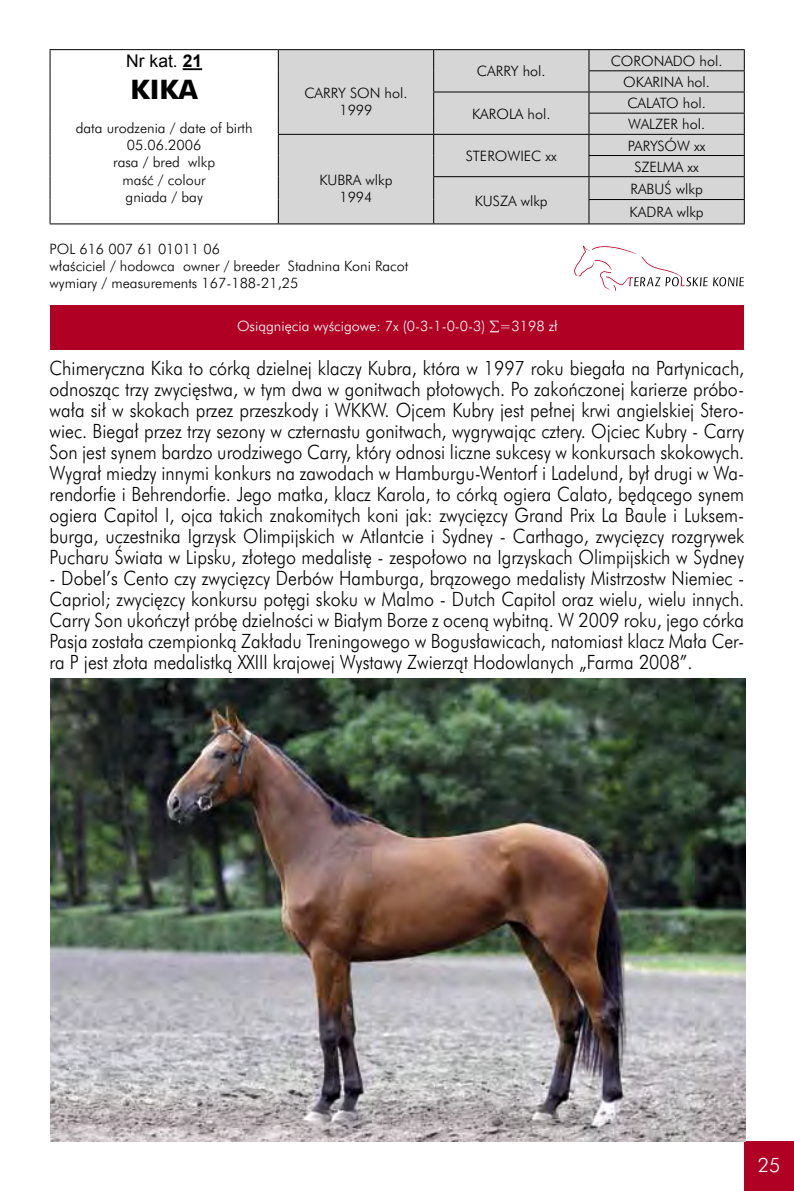
<style>
.page{position:relative;width:794px;height:1191px;background:#fff}
.page>*{position:absolute;margin:0;border:0;box-sizing:border-box;transform-origin:0 0}
.t1{font:700 26.25px "Futura PL";color:#000}
.t2{font:19.25px/21px "Futura Lt PL";color:#000;text-align:justify;scale:.9 1}
.t3{font:19.25px "Futura Lt PL";color:#fff}
.t4{font:17.5px "Arial";color:#000}
.t5{font:14px/17.2px "Futura Lt PL";color:#000;text-align:center}
.t6{font:14px "Futura Lt PL";color:#fff}
.s1{font-weight:700}
</style>
<div class="page">
<svg style="left:713px;top:277px;width:31px;height:9px"></svg>
<svg style="left:574px;top:246px;width:133px;height:45px"></svg>
<div style="left:50px;top:305px;width:694px;height:44px;background:#b00024"></div>
<div style="left:744px;top:1141px;width:50px;height:50px;background:#b00024"></div>
<img style="left:51px;top:678px;width:694px;height:463px">
<div style="left:279px;top:50px;width:465px;height:174px;background:#d6d6d6"></div>
<svg style="left:50px;top:50px;width:1px;height:173px"></svg>
<hr style="left:50px;top:49px;width:228px;height:1px;background:#000">
<hr style="left:50px;top:223px;width:228px;height:1px;background:#000">
<hr style="left:278px;top:49px;width:155px;height:1px;background:#000">
<hr style="left:434px;top:49px;width:155px;height:1px;background:#000">
<hr style="left:589px;top:49px;width:155px;height:1px;background:#000">
<hr style="left:588px;top:70px;width:156px;height:1px;background:#000">
<hr style="left:433px;top:92px;width:156px;height:1px;background:#000">
<hr style="left:589px;top:92px;width:155px;height:1px;background:#000">
<hr style="left:588px;top:113px;width:156px;height:1px;background:#000">
<hr style="left:278px;top:134px;width:155px;height:1px;background:#000">
<hr style="left:434px;top:134px;width:155px;height:1px;background:#000">
<hr style="left:589px;top:134px;width:155px;height:1px;background:#000">
<hr style="left:588px;top:155px;width:156px;height:1px;background:#000">
<hr style="left:433px;top:176px;width:156px;height:1px;background:#000">
<hr style="left:589px;top:176px;width:155px;height:1px;background:#000">
<svg style="left:278px;top:50px;width:1px;height:173px"></svg>
<svg style="left:433px;top:50px;width:1px;height:173px"></svg>
<hr style="left:588px;top:199px;width:156px;height:1px;background:#000">
<svg style="left:588px;top:50px;width:1px;height:173px"></svg>
<svg style="left:744px;top:50px;width:1px;height:173px"></svg>
<hr style="left:278px;top:223px;width:155px;height:1px;background:#000">
<hr style="left:434px;top:223px;width:155px;height:1px;background:#000">
<hr style="left:589px;top:223px;width:155px;height:1px;background:#000">
<svg style="left:183px;top:68px;width:19px;height:2px"></svg>
<p class="t4" style="left:126px;top:50px;width:77px">Nr kat. <span class="s1">21</span></p>
<h1 class="t1" style="left:130px;top:73px;width:69px">KIKA</h1>
<p class="t5" style="left:76px;top:119px;width:178px">data urodzenia / date of birth<br>05.06.2006<br>rasa / bred wlkp<br>maść / colour<br>gniada / bay</p>
<p class="t5" style="left:304px;top:84px;width:105px">CARRY SON hol.<br>1999</p>
<p class="t5" style="left:319px;top:171px;width:75px">KUBRA wlkp<br>1994</p>
<p class="t5" style="left:50px;top:240px;width:360px;text-align:left">POL 616 007 61 01011 06<br>właściciel / hodowca owner / breeder Stadnina Koni Racot wymiary / measurements 167-188-21,25</p>
<p class="t5" style="left:477px;top:63px;width:70px">CARRY hol.</p>
<p class="t5" style="left:610px;top:50px;width:113px;line-height:21.2px">CORONADO hol.<br>OKARINA hol.</p>
<p class="t5" style="left:472px;top:105px;width:80px">KAROLA hol.</p>
<p class="t5" style="left:627px;top:92px;width:80px;line-height:21.2px;text-align:left">CALATO hol.<br>WALZER hol.</p>
<p class="t5" style="left:466px;top:147px;width:93px">STEROWIEC xx</p>
<p class="t5" style="left:475px;top:192px;width:74px">KUSZA wlkp</p>
<p class="t5" style="left:628px;top:135px;width:79px;line-height:21.2px">PARYSÓW xx<br>SZELMA xx</p>
<p class="t5" style="left:629px;top:177px;width:76px;line-height:23.6px;text-align:left">RABUŚ wlkp<br>KADRA wlkp</p>
<p class="t6" style="left:237px;top:317px;width:322px">Osiągnięcia wyścigowe: 7x (0-3-1-0-0-3) ∑=3198 zł</p>
<p class="t2" style="left:50px;top:357px;width:773px">Chimeryczna Kika to córką dzielnej klaczy Kubra, która w 1997 roku biegała na Partynicach, odnosząc trzy zwycięstwa, w tym dwa w gonitwach płotowych. Po zakończonej karierze próbo&shy;wała sił w skokach przez przeszkody i WKKW. Ojcem Kubry jest pełnej krwi angielskiej Stero&shy;wiec. Biegał przez trzy sezony w czternastu gonitwach, wygrywając cztery. Ojciec Kubry - Carry Son jest synem bardzo urodziwego Carry, który odnosi liczne sukcesy w konkursach skokowych.<br>Wygrał miedzy innymi konkurs na zawodach w Hamburgu-Wentorf i Ladelund, był drugi w Wa&shy;rendorfie i Behrendorfie. Jego matka, klacz Karola, to córką ogiera Calato, będącego synem ogiera Capitol I, ojca takich znakomitych koni jak: zwycięzcy Grand Prix La Baule i Luksem&shy;burga, uczestnika Igrzysk Olimpijskich w Atlantcie i Sydney - Carthago, zwycięzcy rozgrywek Pucharu Świata w Lipsku, złotego medalistę - zespołowo na Igrzyskach Olimpijskich w Sydney</p>
<p class="t2" style="left:50px;top:567px;width:773px">- Dobel’s Cento czy zwycięzcy Derbów Hamburga, brązowego medalisty Mistrzostw Niemiec - Capriol; zwycięzcy konkursu potęgi skoku w Malmo - Dutch Capitol oraz wielu, wielu innych.<br>Carry Son ukończył próbę dzielności w Białym Borze z oceną wybitną. W 2009 roku, jego córka Pasja została czempionką Zakładu Treningowego w Bogusławicach, natomiast klacz Mała Cer&shy;ra P jest złota medalistką XXIII krajowej Wystawy Zwierząt Hodowlanych „Farma 2008”.</p>
<p class="t3" style="left:758px;top:1153px;width:24px">25</p>
</div>
